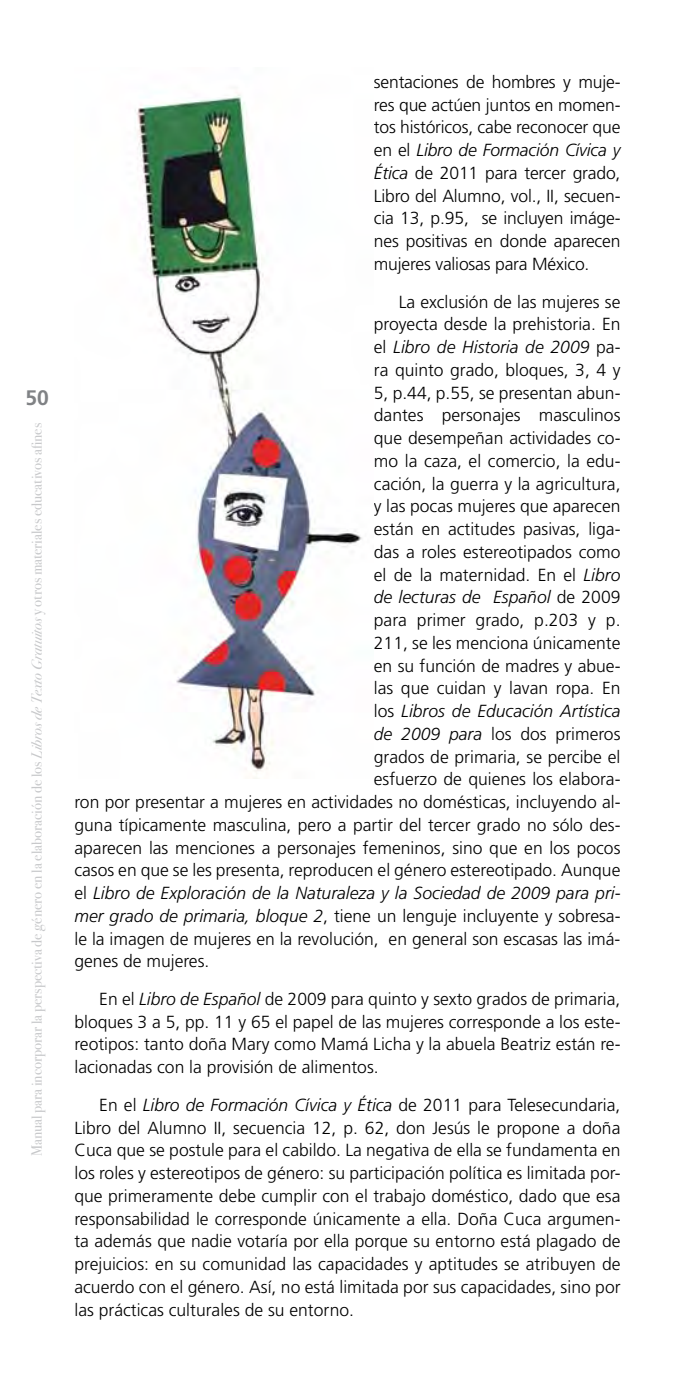
<style>
.page{position:relative;width:695px;height:1389px;background:#fff}
.page>*{position:absolute;margin:0;border:0;box-sizing:border-box;transform-origin:0 0}
.t1{font:700 21px "Frutiger";color:#808285}
.t2{font:300 17.5px/22.8px "Frutiger";color:#000;text-align:justify}
.t3{font:italic 300 17.5px "Frutiger";color:#000}
.t4{font:14.7px "Bodoni Svty Two ITCTT Book";color:#c7c8ca}
.s1{font-family:"Bodoni Svty Two ITCTT Book Ita"}
.s2{font-style:italic}
.s3{font-style:normal}
</style>
<div class="page">
<img style="left:135px;top:94px;width:227px;height:685px">
<p class="t1" style="left:26px;top:386px;width:25px">50</p>
<p class="t4" style="left:25px;top:1156px;width:735px;rotate:-90deg">Manual para incorporar la perspectiva de género en la elaboración de los <span class="s1">Libros de Texto Gratuitos</span> y otros materiales educativos afines</p>
<p class="t2" style="left:374px;top:71px;width:248px">sentaciones de hombres y muje&shy;res que actúen juntos en momen&shy;tos históricos, cabe reconocer que en el <span class="s2">Libro de Formación Cívica y Ética</span> de 2011 para tercer grado, Libro del Alumno, vol., II, secuen&shy;cia 13, p.95, se incluyen imáge&shy;nes positivas en donde aparecen mujeres valiosas para México.</p>
<p class="t2" style="left:398px;top:290px;width:223px">La exclusión de las mujeres se</p>
<p class="t2" style="left:374px;top:313px;width:248px">proyecta desde la prehistoria. En</p>
<p class="t3" style="left:374px;top:337px;width:248px"><span class="s3">el</span> Libro de Historia de 2009 <span class="s3">pa-</span></p>
<p class="t2" style="left:374px;top:359px;width:248px">ra quinto grado, bloques, 3, 4 y</p>
<p class="t2" style="left:374px;top:381px;width:248px">5, p.44, p.55, se presentan abun-</p>
<p class="t2" style="left:374px;top:404px;width:248px">dantes personajes masculinos</p>
<p class="t2" style="left:374px;top:427px;width:248px">que desempeñan actividades co-</p>
<p class="t2" style="left:374px;top:450px;width:248px">mo la caza, el comercio, la edu-</p>
<p class="t2" style="left:374px;top:472px;width:248px">cación, la guerra y la agricultura,</p>
<p class="t2" style="left:374px;top:495px;width:248px">y las pocas mujeres que aparecen</p>
<p class="t2" style="left:374px;top:518px;width:248px">están en actitudes pasivas, liga-</p>
<p class="t2" style="left:374px;top:541px;width:248px">das a roles estereotipados como</p>
<p class="t2" style="left:374px;top:563px;width:248px">el de la maternidad. En el <span class="s2">Libro</span></p>
<p class="t3" style="left:374px;top:587px;width:248px">de lecturas de Español <span class="s3">de 2009</span></p>
<p class="t2" style="left:374px;top:609px;width:248px">para primer grado, p.203 y p.</p>
<p class="t2" style="left:374px;top:632px;width:248px">211, se les menciona únicamente</p>
<p class="t2" style="left:374px;top:654px;width:248px">en su función de madres y abue-</p>
<p class="t2" style="left:374px;top:677px;width:248px">las que cuidan y lavan ropa. En</p>
<p class="t3" style="left:374px;top:701px;width:248px"><span class="s3">los</span> Libros de Educación Artística</p>
<p class="t2" style="left:374px;top:723px;width:248px"><span class="s2">de 2009 para</span> los dos primeros</p>
<p class="t2" style="left:374px;top:745px;width:248px">grados de primaria, se percibe el</p>
<p class="t2" style="left:374px;top:768px;width:248px">esfuerzo de quienes los elabora-</p>
<p class="t2" style="left:74px;top:791px;width:547px">ron por presentar a mujeres en actividades no domésticas, incluyendo al-</p>
<p class="t2" style="left:74px;top:814px;width:547px">guna típicamente masculina, pero a partir del tercer grado no sólo des-</p>
<p class="t2" style="left:74px;top:836px;width:547px">aparecen las menciones a personajes femeninos, sino que en los pocos</p>
<p class="t2" style="left:74px;top:859px;width:547px">casos en que se les presenta, reproducen el género estereotipado. Aunque</p>
<p class="t3" style="left:74px;top:883px;width:547px"><span class="s3">el</span> Libro de Exploración de la Naturaleza y la Sociedad de 2009 para pri-</p>
<p class="t2" style="left:74px;top:905px;width:547px"><span class="s2">mer grado de primaria, bloque 2</span>, tiene un lenguje incluyente y sobresa-</p>
<p class="t2" style="left:74px;top:927px;width:547px">le la imagen de mujeres en la revolución, en general son escasas las imá-</p>
<p class="t2" style="left:74px;top:950px;width:136px">genes de mujeres.</p>
<p class="t2" style="left:74px;top:988px;width:547px;text-indent:25px">En el <span class="s2">Libro de Español</span> de 2009 para quinto y sexto grados de primaria, bloques 3 a 5, pp. 11 y 65 el papel de las mujeres corresponde a los este&shy;reotipos: tanto doña Mary como Mamá Licha y la abuela Beatriz están re&shy;lacionadas con la provisión de alimentos.</p>
<p class="t2" style="left:74px;top:1094px;width:547px;text-indent:25px">En el <span class="s2">Libro de Formación Cívica y Ética</span> de 2011 para Telesecundaria, Libro del Alumno II, secuencia 12, p. 62, don Jesús le propone a doña Cuca que se postule para el cabildo. La negativa de ella se fundamenta en los roles y estereotipos de género: su participación política es limitada por&shy;que primeramente debe cumplir con el trabajo doméstico, dado que esa responsabilidad le corresponde únicamente a ella. Doña Cuca argumen&shy;ta además que nadie votaría por ella porque su entorno está plagado de prejuicios: en su comunidad las capacidades y aptitudes se atribuyen de acuerdo con el género. Así, no está limitada por sus capacidades, sino por las prácticas culturales de su entorno.</p>
</div>
